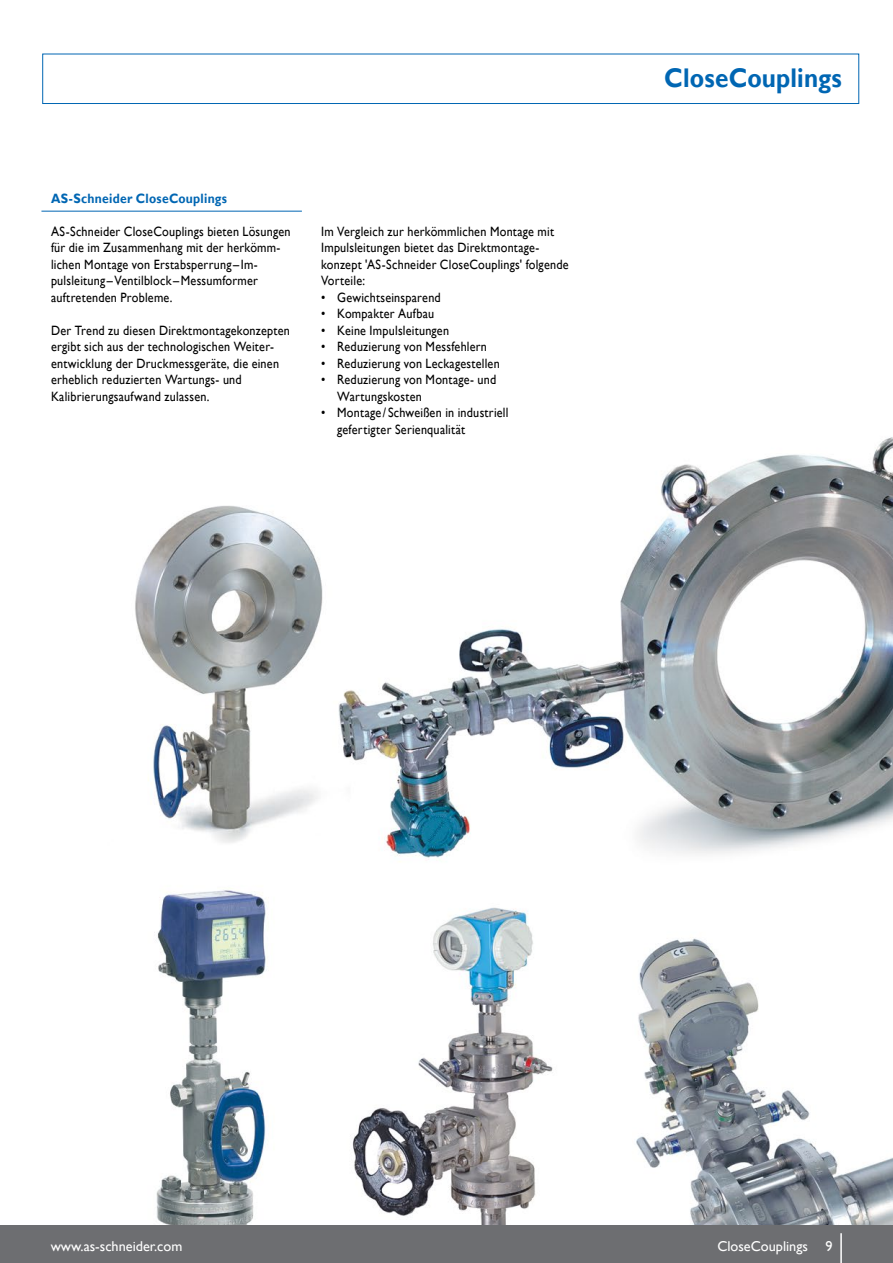
<style>
.page{position:relative;width:893px;height:1263px;background:#fff}
.page>*{position:absolute;margin:0;border:0;box-sizing:border-box;transform-origin:0 0}
.t1{font:700 27px "Gill Alt One";letter-spacing:.005em;color:#0066b3;scale:.9 1}
.t2{font:14.25px "Gill Alt One";color:#fff}
.t3{font:13.5px/16.5px "Gill Alt One";letter-spacing:.02em;color:#000;scale:.9 1}
.t4{font:700 13.5px "Gill Alt One";letter-spacing:.02em;color:#0066b3;scale:.9 1}
</style>
<div class="page">
<img style="left:41px;top:53px;width:852px;height:1172px">
<hr style="left:41px;top:211px;width:261px;height:1px;background:#0066b3">
<div style="left:43px;top:54px;width:816px;height:50px;border:1px solid #0066b3"></div>
<div style="left:0;top:1225px;width:893px;height:38px;background:#6d6e71"></div>
<hr style="left:840px;top:1233px;width:2px;height:30px;background:#fff">
<p class="t4" style="left:51px;top:190px;width:197px">AS-Schneider CloseCouplings</p>
<p class="t3" style="left:51px;top:223px;width:268px">AS-Schneider CloseCouplings bieten Lösungen für die im Zusammenhang mit der herkömm-- lichen Montage von Erstabsperrung – Im&shy;pulsleitung –Ventilblock –Messumformer auftretenden Probleme.</p>
<p class="t3" style="left:51px;top:322px;width:267px">Der Trend zu diesen Direktmontagekonzepten ergibt sich aus der technologischen Weiter&shy;entwicklung der Druckmessgeräte, die einen erheblich reduzierten Wartungs- und Kalibrierungsaufwand zulassen.</p>
<p class="t3" style="left:321px;top:223px;width:277px">Im Vergleich zur herkömmlichen Montage mit Impulsleitungen bietet das Direktmontage&shy;konzept 'AS-Schneider CloseCouplings' folgende Vorteile:</p>
<p class="t3" style="left:321px;top:289px;width:135px">• Gewichtseinsparend</p>
<p class="t3" style="left:321px;top:305px;width:127px">• Kompakter Aufbau</p>
<p class="t3" style="left:321px;top:322px;width:144px">• Keine Impulsleitungen</p>
<p class="t3" style="left:321px;top:338px;width:186px">• Reduzierung von Messfehlern</p>
<p class="t3" style="left:321px;top:355px;width:200px">• Reduzierung von Leckagestellen</p>
<p class="t3" style="left:337px;top:371px;width:178px;text-indent:-16px">• Reduzierung von Montage- und<br>Wartungskosten</p>
<p class="t3" style="left:337px;top:404px;width:192px;text-indent:-16px">• Montage / Schweißen in industriell gefertigter Serienqualität</p>
<h1 class="t1" style="left:664px;top:62px;width:199px">CloseCouplings</h1>
<p class="t2" style="left:51px;top:1237px;width:133px">www.as-schneider.com</p>
<p class="t2" style="left:717px;top:1237px;width:117px">CloseCouplings 9</p>
</div>
